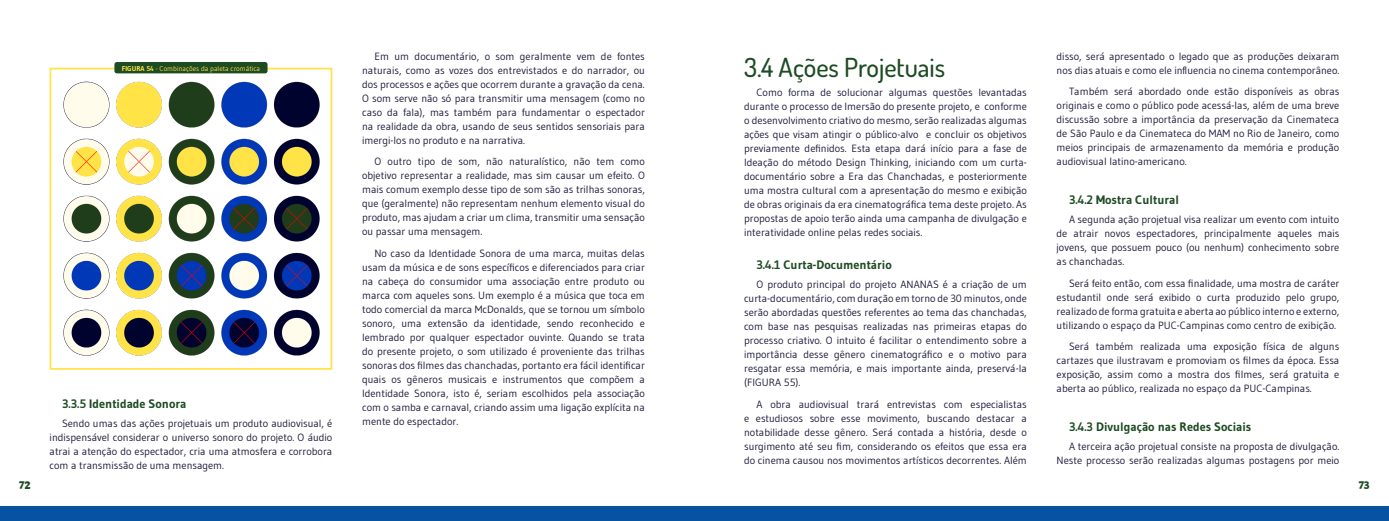
<style>
.page{position:relative;width:1389px;height:521px;background:#fff}
.page>*{position:absolute;margin:0;border:0;box-sizing:border-box;transform-origin:0 0}
.t1{font:500 26.25px "Dosis";color:#1d4b22}
.t2{font:700 12.25px "Gudea";color:#1d4b22}
.t3{font:10.5px/14px "Gudea";color:#1d1c3b;text-align:justify}
.t4{font:10.5px "Blue Lagoon";color:#1d4b22}
.t5{font:7px "Gudea";color:#ffe347}
.s1{font-weight:700}
</style>
<div class="page">
<div style="left:0;top:506px;width:1389px;height:15px;background:#0753a1"></div>
<img style="left:63px;top:72px;width:257px;height:284px">
<div style="left:50px;top:68px;width:282px;height:302px;border:2px solid #ffe347"></div>
<div style="left:114px;top:62px;width:154px;height:11px;background:#1d4b22;border-radius:2px"></div>
<p class="t5" style="left:122px;top:64px;width:140px"><span class="s1">FIGURA 54</span> - Combinações da paleta cromática</p>
<p class="t2" style="left:62px;top:396px;width:126px">3.3.5 Identidade Sonora</p>
<p class="t3" style="left:50px;top:416px;width:284px;text-indent:12px">Sendo umas das ações projetuais um produto audiovisual, é indispensável considerar o universo sonoro do projeto. O áudio atrai a atenção do espectador, cria uma atmosfera e corrobora com a transmissão de uma mensagem.</p>
<p class="t3" style="left:362px;top:49px;width:284px;text-indent:12px">Em um documentário, o som geralmente vem de fontes naturais, como as vozes dos entrevistados e do narrador, ou dos processos e ações que ocorrem durante a gravação da cena.<br>O som serve não só para transmitir uma mensagem (como no caso da fala), mas também para fundamentar o espectador na realidade da obra, usando de seus sentidos sensoriais para imergi-los no produto e na narrativa.</p>
<p class="t3" style="left:362px;top:154px;width:284px;text-indent:12px">O outro tipo de som, não naturalístico, não tem como objetivo representar a realidade, mas sim causar um efeito. O mais comum exemplo desse tipo de som são as trilhas sonoras, que (geralmente) não representam nenhum elemento visual do produto, mas ajudam a criar um clima, transmitir uma sensação ou passar uma mensagem.</p>
<p class="t3" style="left:362px;top:246px;width:284px;text-indent:12px">No caso da Identidade Sonora de uma marca, muitas delas usam da música e de sons específicos e diferenciados para criar na cabeça do consumidor uma associação entre produto ou marca com aqueles sons. Um exemplo é a música que toca em todo comercial da marca McDonalds, que se tornou um símbolo sonoro, uma extensão da identidade, sendo reconhecido e lembrado por qualquer espectador ouvinte. Quando se trata do presente projeto, o som utilizado é proveniente das trilhas sonoras dos filmes das chanchadas, portanto era fácil identificar quais os gêneros musicais e instrumentos que compõem a Identidade Sonora, isto é, seriam escolhidos pela associação com o samba e carnaval, criando assim uma ligação explícita na mente do espectador.</p>
<h1 class="t1" style="left:744px;top:49px;width:203px">3.4 Ações Projetuais</h1>
<p class="t3" style="left:744px;top:85px;width:284px;text-indent:12px">Como forma de solucionar algumas questões levantadas durante o processo de Imersão do presente projeto, e conforme o desenvolvimento criativo do mesmo, serão realizadas algumas ações que visam atingir o público-alvo e concluir os objetivos previamente definidos. Esta etapa dará início para a fase de Ideação do método Design Thinking, iniciando com um curta&shy;documentário sobre a Era das Chanchadas, e posteriormente uma mostra cultural com a apresentação do mesmo e exibição de obras originais da era cinematográfica tema deste projeto. As propostas de apoio terão ainda uma campanha de divulgação e interatividade online pelas redes sociais.</p>
<p class="t2" style="left:756px;top:257px;width:137px">3.4.1 Curta-Documentário</p>
<p class="t3" style="left:744px;top:277px;width:284px;text-indent:12px">O produto principal do projeto ANANAS é a criação de um curta-documentário, com duração em torno de 30 minutos, onde serão abordadas questões referentes ao tema das chanchadas, com base nas pesquisas realizadas nas primeiras etapas do processo criativo. O intuito é facilitar o entendimento sobre a importância desse gênero cinematográfico e o motivo para resgatar essa memória, e mais importante ainda, preservá-la (FIGURA 55).</p>
<p class="t3" style="left:744px;top:397px;width:284px;text-indent:12px">A obra audiovisual trará entrevistas com especialistas e estudiosos sobre esse movimento, buscando destacar a notabilidade desse gênero. Será contada a história, desde o surgimento até seu fim, considerando os efeitos que essa era do cinema causou nos movimentos artísticos decorrentes. Além</p>
<p class="t3" style="left:1057px;top:49px;width:284px">disso, será apresentado o legado que as produções deixaram nos dias atuais e como ele influencia no cinema contemporâneo.</p>
<p class="t3" style="left:1057px;top:84px;width:284px;text-indent:12px">Também será abordado onde estão disponíveis as obras originais e como o público pode acessá-las, além de uma breve discussão sobre a importância da preservação da Cinemateca de São Paulo e da Cinemateca do MAM no Rio de Janeiro, como meios principais de armazenamento da memória e produção audiovisual latino-americano.</p>
<p class="t2" style="left:1069px;top:192px;width:112px">3.4.2 Mostra Cultural</p>
<p class="t3" style="left:1057px;top:212px;width:284px;text-indent:12px">A segunda ação projetual visa realizar um evento com intuito de atrair novos espectadores, principalmente aqueles mais jovens, que possuem pouco (ou nenhum) conhecimento sobre as chanchadas.</p>
<p class="t3" style="left:1057px;top:276px;width:284px;text-indent:12px">Será feito então, com essa finalidade, uma mostra de caráter estudantil onde será exibido o curta produzido pelo grupo, realizado de forma gratuita e aberta ao público interno e externo, utilizando o espaço da PUC-Campinas como centro de exibição.</p>
<p class="t3" style="left:1057px;top:339px;width:284px;text-indent:12px">Será também realizada uma exposição física de alguns cartazes que ilustravam e promoviam os filmes da época. Essa exposição, assim como a mostra dos filmes, será gratuita e aberta ao público, realizada no espaço da PUC-Campinas.</p>
<p class="t2" style="left:1069px;top:419px;width:184px">3.4.3 Divulgação nas Redes Sociais</p>
<p class="t3" style="left:1057px;top:439px;width:284px;text-align:right">A terceira ação projetual consiste na proposta de divulgação.<br>Neste processo serão realizadas algumas postagens por meio</p>
<p class="t4" style="left:19px;top:478px;width:13px">72</p>
<p class="t4" style="left:1359px;top:478px;width:12px">73</p>
</div>
